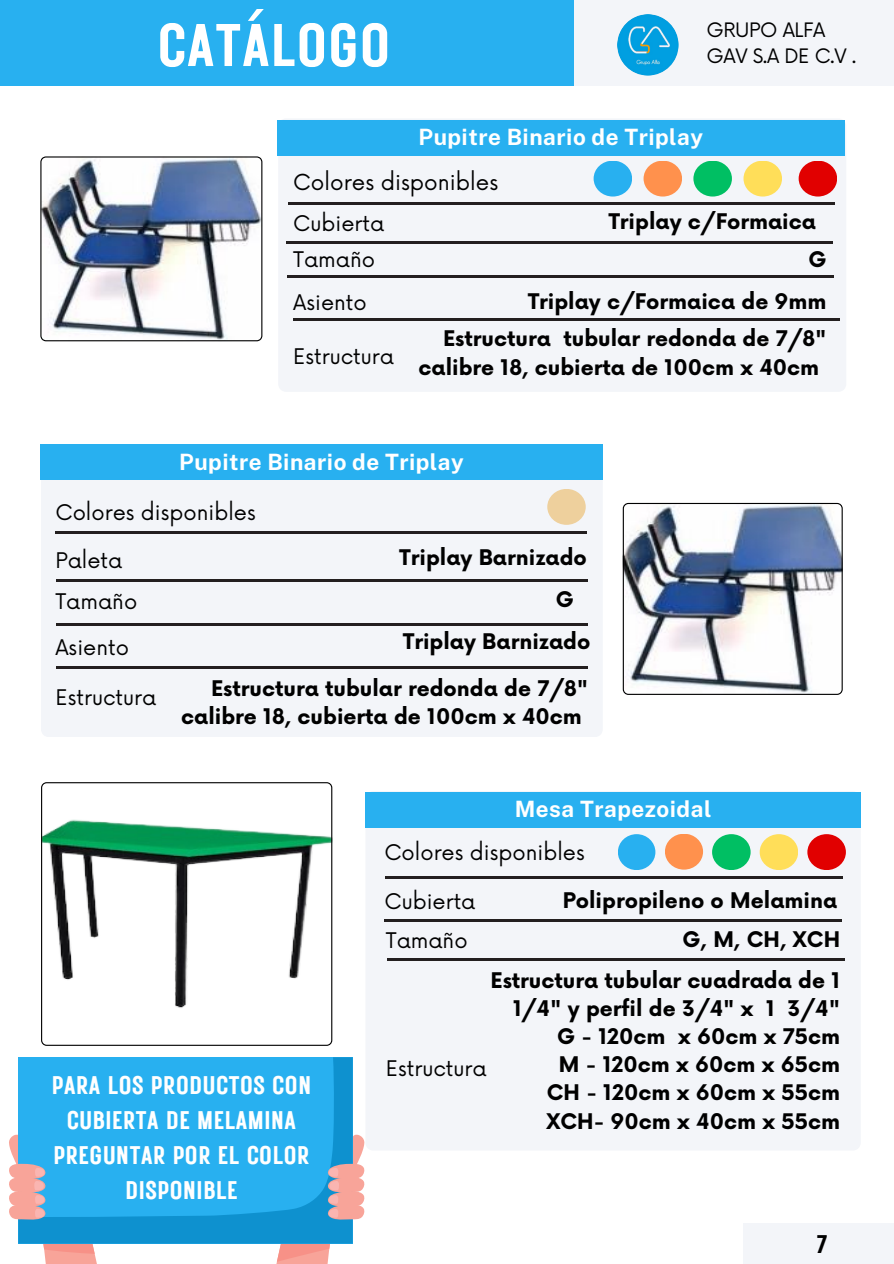
<style>
.page{position:relative;width:894px;height:1264px;background:#fff}
.page>*{position:absolute;margin:0;border:0;box-sizing:border-box;transform-origin:0 0}
.t1{font:60px "Rustic Printed";color:#fff}
.t2{font:25.5px/34.8px "Rustic Printed";color:#fff;text-align:center}
.t3{font:25.5px "Rustic Printed";color:#000}
.t4{font:700 22.5px "Public Sans";letter-spacing:.02em;color:#fff}
.t5{font:21.45px "Now";color:#010101}
.t6{font:700 21px/28.2px "Now";color:#000}
.t7{font:700 21px/28.2px "Now";color:#010101}
.t8{font:21px "Now";color:#010101}
.t9{font:19.35px/26px "Now";letter-spacing:-.02em;color:#000}
</style>
<div class="page">
<div style="left:0;top:0;width:581px;height:86px;background:#28b0f0"></div>
<img style="left:40px;top:156px;width:222px;height:185px">
<div style="left:41px;top:480px;width:561px;height:257px;background:#f3f5f9"></div>
<div style="left:40px;top:445px;width:562px;height:35px;background:#28b0f0"></div>
<div style="left:547px;top:489px;width:38px;height:36px;background:#eed09d;border-radius:50%"></div>
<div style="left:278px;top:119px;width:568px;height:273px;background:#f3f5f9"></div>
<div style="left:277px;top:121px;width:567px;height:35px;background:#28b0f0"></div>
<div style="left:693px;top:161px;width:38px;height:35px;background:#00bf63;border-radius:50%"></div>
<div style="left:643px;top:161px;width:38px;height:35px;background:#ff914d;border-radius:50%"></div>
<div style="left:593px;top:161px;width:39px;height:35px;background:#28b0f0;border-radius:50%"></div>
<div style="left:798px;top:161px;width:38px;height:35px;background:#e10000;border-radius:50%"></div>
<div style="left:743px;top:161px;width:38px;height:35px;background:#ffde59;border-radius:50%"></div>
<img style="left:622px;top:503px;width:220px;height:192px">
<svg style="left:41px;top:782px;width:291px;height:263px"></svg>
<div style="left:365px;top:791px;width:495px;height:359px;background:#f3f5f9"></div>
<div style="left:365px;top:792px;width:495px;height:35px;background:#28b0f0"></div>
<div style="left:711px;top:834px;width:39px;height:36px;background:#00bf63;border-radius:50%"></div>
<div style="left:664px;top:833px;width:38px;height:36px;background:#ff914d;border-radius:50%"></div>
<div style="left:617px;top:834px;width:38px;height:36px;background:#28b0f0;border-radius:50%"></div>
<div style="left:807px;top:834px;width:38px;height:36px;background:#e10000;border-radius:50%"></div>
<div style="left:759px;top:834px;width:38px;height:36px;background:#ffde59;border-radius:50%"></div>
<div style="left:574px;top:0;width:319px;height:86px;background:#f3f5f9"></div>
<img style="left:617px;top:14px;width:61px;height:62px;border-radius:50%">
<svg style="left:18px;top:1057px;width:334px;height:186px;background:#24abeb"></svg>
<svg style="left:260px;top:1134px;width:105px;height:129px;background:#66acd4"></svg>
<svg style="left:9px;top:1134px;width:104px;height:129px;background:#67afd8"></svg>
<hr style="left:289px;top:202px;width:545px;height:2px;background:#231f20">
<hr style="left:286px;top:241px;width:545px;height:3px;background:#231f20">
<hr style="left:287px;top:275px;width:546px;height:2px;background:#231f20">
<hr style="left:293px;top:319px;width:546px;height:2px;background:#231f20">
<hr style="left:55px;top:531px;width:531px;height:2px;background:#231f20">
<hr style="left:57px;top:579px;width:531px;height:2px;background:#231f20">
<hr style="left:57px;top:623px;width:531px;height:2px;background:#231f20">
<hr style="left:57px;top:666px;width:531px;height:2px;background:#231f20">
<hr style="left:386px;top:876px;width:456px;height:3px;background:#231f20">
<hr style="left:384px;top:919px;width:457px;height:2px;background:#231f20">
<hr style="left:387px;top:958px;width:457px;height:2px;background:#231f20">
<div style="left:743px;top:1223px;width:150px;height:40px;background:#f3f5f9"></div>
<p class="t1" style="left:157px;top:5px;width:235px">CATÁLOGO</p>
<p class="t9" style="left:706px;top:18px;width:151px">GRUPO ALFA<br>GAV S.A DE C.V .</p>
<p class="t4" style="left:418px;top:124px;width:286px">Pupitre Binario de Triplay</p>
<p class="t5" style="left:293px;top:170px;width:206px">Colores disponibles</p>
<h5 class="t8" style="left:293px;top:212px;width:92px">Cubierta</h5>
<p class="t7" style="left:608px;top:208px;width:208px">Triplay c/Formaica</p>
<h4 class="t7" style="left:808px;top:247px;width:20px">G</h4>
<p class="t8" style="left:293px;top:248px;width:83px">Tamaño</p>
<h5 class="t8" style="left:293px;top:291px;width:75px">Asiento</h5>
<p class="t7" style="left:528px;top:288px;width:300px">Triplay c/Formaica de 9mm</p>
<h4 class="t8" style="left:293px;top:345px;width:102px">Estructura</h4>
<h5 class="t7" style="left:418px;top:326px;width:409px;text-indent:25px">Estructura tubular redonda de 7/8" calibre 18, cubierta de 100cm x 40cm</h5>
<p class="t4" style="left:179px;top:448px;width:286px">Pupitre Binario de Triplay</p>
<h5 class="t8" style="left:55px;top:500px;width:202px">Colores disponibles</h5>
<h5 class="t8" style="left:55px;top:549px;width:68px">Paleta</h5>
<h4 class="t7" style="left:399px;top:544px;width:189px">Triplay Barnizado</h4>
<h4 class="t8" style="left:55px;top:590px;width:83px">Tamaño</h4>
<p class="t7" style="left:555px;top:586px;width:20px">G</p>
<h5 class="t8" style="left:55px;top:635px;width:75px">Asiento</h5>
<p class="t7" style="left:403px;top:628px;width:189px">Triplay Barnizado</p>
<p class="t8" style="left:55px;top:685px;width:102px">Estructura</p>
<h4 class="t6" style="left:181px;top:676px;width:408px;text-indent:30px">Estructura tubular redonda de 7/8" calibre 18, cubierta de 100cm x 40cm</h4>
<h4 class="t4" style="left:514px;top:795px;width:198px">Mesa Trapezoidal</h4>
<h5 class="t8" style="left:384px;top:841px;width:202px">Colores disponibles</h5>
<h4 class="t8" style="left:384px;top:889px;width:92px">Cubierta</h4>
<h5 class="t7" style="left:562px;top:887px;width:276px">Polipropileno o Melamina</h5>
<p class="t2" style="left:51px;top:1067px;width:261px">PARA LOS PRODUCTOS CON<br>CUBIERTA DE MELAMINA<br>PREGUNTAR POR EL COLOR<br>DISPONIBLE</p>
<p class="t8" style="left:386px;top:928px;width:83px">Tamaño</p>
<h5 class="t7" style="left:682px;top:926px;width:159px">G, M, CH, XCH</h5>
<h4 class="t6" style="left:490px;top:967px;width:351px;text-align:right">Estructura tubular cuadrada de 1<br>1/4" y perfil de 3/4" x 1 3/4"<br>G - 120cm x 60cm x 75cm<br>M - 120cm x 60cm x 65cm<br>CH - 120cm x 60cm x 55cm<br>XCH- 90cm x 40cm x 55cm</h4>
<p class="t8" style="left:386px;top:1056px;width:102px">Estructura</p>
<h2 class="t3" style="left:816px;top:1226px;width:12px">7</h2>
</div>
